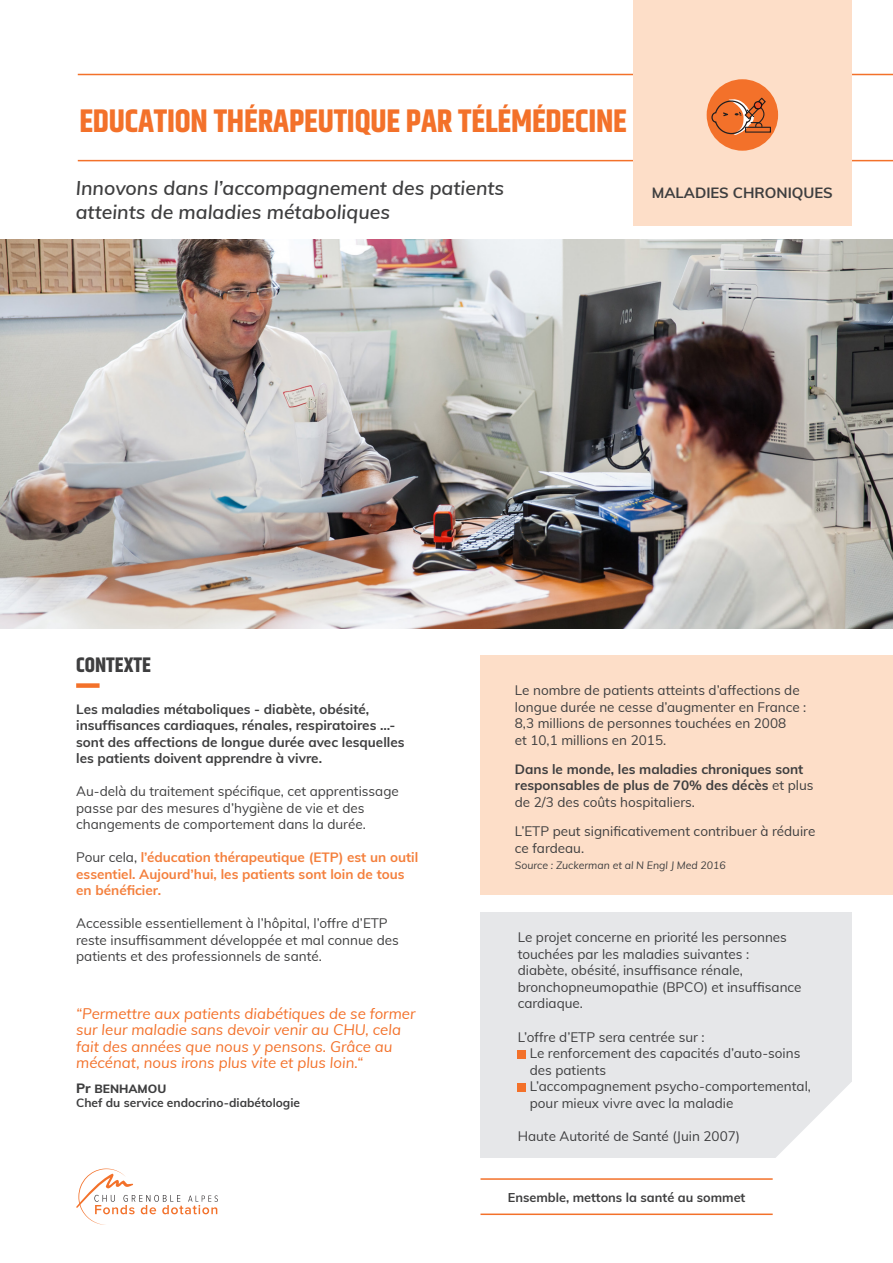
<style>
.page{position:relative;width:893px;height:1263px;background:#fff}
.page>*{position:absolute;margin:0;border:0;box-sizing:border-box;transform-origin:0 0}
.t1{font:700 32.55px "Khand";letter-spacing:-.005em;color:#f3712a}
.Gros_titre{font:700 21px "Khand";color:#3e3e3f}
.t2{font:italic 600 19.5px/24px "Muli";color:#3e3e3f}
.Verbatine_grises{font:italic 15px/16.5px "Muli";color:#f3712a}
.t3{font:700 14.85px "Muli";color:#3e3e3f}
.Txte_courant_non_jus{font:13.5px/16.5px "Muli";color:#3e3e3f}
.Gros_titre-2{font:700 13.5px/16.5px "Muli";color:#3e3e3f}
.Gros_titre-3{font:13.5px/16.5px "Muli";color:#3e3e3f}
.Gros_titre-4{font:700 13.5px/16.5px "Muli";color:#f47f3c}
.Appel_aux_dons{font:700 12.75px "Muli";color:#3e3e3f}
.Verbatine_grises-2{font:700 12px/13.5px "Muli";color:#3e3e3f}
.t4{font:italic 10.5px "Muli";color:#3e3e3f}
.s1{font-weight:400;color:#3e3e3f}
.s2{font-weight:800;font-size:13.5px}
.s3{font-weight:800}
.s4{font-weight:400}
</style>
<div class="page">
<hr style="left:78px;top:74px;width:815px;height:1px;background:#f3712a">
<hr style="left:78px;top:160px;width:815px;height:1px;background:#f3712a">
<div style="left:633px;top:0;width:218px;height:226px;background:#fddec8"></div>
<div style="left:707px;top:79px;width:71px;height:72px;background:#f3712a;border-radius:50%"></div>
<svg style="left:711px;top:98px;width:60px;height:39px"></svg>
<img style="left:0;top:240px;width:893px;height:388px">
<div style="left:76px;top:683px;width:24px;height:5px;background:#f3712a"></div>
<div style="left:480px;top:656px;width:413px;height:239px;background:#fddec8"></div>
<div style="left:480px;top:912px;width:371px;height:245px;background:#e6e7e9"></div>
<div style="left:518px;top:1050px;width:8px;height:8px;background:#f3712a"></div>
<div style="left:518px;top:1083px;width:8px;height:8px;background:#f3712a"></div>
<svg style="left:773px;top:1083px;width:78px;height:75px"></svg>
<svg style="left:76px;top:1168px;width:142px;height:57px"></svg>
<hr style="left:480px;top:1213px;width:293px;height:2px;background:#f3712a">
<hr style="left:480px;top:1178px;width:293px;height:2px;background:#f3712a">
<h1 class="t1" style="left:79px;top:98px;width:549px">EDUCATION THÉRAPEUTIQUE PAR TÉLÉMÉDECINE</h1>
<h3 class="t2" style="left:76px;top:175px;width:430px">Innovons dans l’accompagnement des patients atteints de maladies métaboliques</h3>
<p class="t3" style="left:652px;top:182px;width:182px">MALADIES CHRONIQUES</p>
<p class="Gros_titre" style="left:76px;top:650px;width:76px">CONTEXTE</p>
<p class="Gros_titre-2" style="left:76px;top:700px;width:330px">Les maladies métaboliques - diabète, obésité, insuffisances cardiaques, rénales, respiratoires …- sont des affections de longue durée avec lesquelles les patients doivent apprendre à vivre.</p>
<p class="Gros_titre-3" style="left:76px;top:782px;width:324px">Au-delà du traitement spécifique, cet apprentissage passe par des mesures d’hygiène de vie et des changements de comportement dans la durée.</p>
<p class="Gros_titre-4" style="left:76px;top:848px;width:344px"><span class="s1">Pour cela,</span> l’éducation thérapeutique (ETP) est un outil essentiel. Aujourd’hui, les patients sont loin de tous en bénéficier.</p>
<p class="Gros_titre-3" style="left:76px;top:914px;width:324px">Accessible essentiellement à l’hôpital, l’offre d’ETP reste insuffisamment développée et mal connue des patients et des professionnels de santé.</p>
<p class="Verbatine_grises" style="left:76px;top:1004px;width:341px">“Permettre aux patients diabétiques de se former sur leur maladie sans devoir venir au CHU, cela fait des années que nous y pensons. Grâce au mécénat, nous irons plus vite et plus loin.“</p>
<p class="Verbatine_grises-2" style="left:76px;top:1081px;width:225px"><span class="s2">Pr</span> <span class="s3">BENHAMOU<br></span>Chef du service endocrino-diabétologie</p>
<p class="Txte_courant_non_jus" style="left:515px;top:681px;width:293px">Le nombre de patients atteints d’affections de longue durée ne cesse d’augmenter en France :<br>8,3 millions de personnes touchées en 2008<br>et 10,1 millions en 2015.</p>
<p class="Gros_titre-2" style="left:515px;top:760px;width:300px">Dans le monde, les maladies chroniques sont responsables de plus de 70% des décès <span class="s4">et plus de 2/3 des coûts hospitaliers.</span></p>
<p class="Txte_courant_non_jus" style="left:515px;top:822px;width:302px">L’ETP peut significativement contribuer à réduire ce fardeau.</p>
<p class="t4" style="left:515px;top:858px;width:212px">Source : Zuckerman et al N Engl J Med 2016</p>
<p class="Txte_courant_non_jus" style="left:518px;top:928px;width:285px">Le projet concerne en priorité les personnes touchées par les maladies suivantes : diabète, obésité, insuffisance rénale, bronchopneumopathie (BPCO) et insuffisance cardiaque.</p>
<p class="Txte_courant_non_jus" style="left:530px;top:1028px;width:272px;text-indent:-12px">L’offre d’ETP sera centrée sur :<br>Le renforcement des capacités d’auto-soins des patients</p>
<p class="Txte_courant_non_jus" style="left:530px;top:1077px;width:283px">L’accompagnement psycho-comportemental, pour mieux vivre avec la maladie</p>
<p class="Txte_courant_non_jus" style="left:518px;top:1127px;width:224px">Haute Autorité de Santé (Juin 2007)</p>
<p class="Appel_aux_dons" style="left:508px;top:1188px;width:239px">Ensemble, mettons la santé au sommet</p>
</div>
